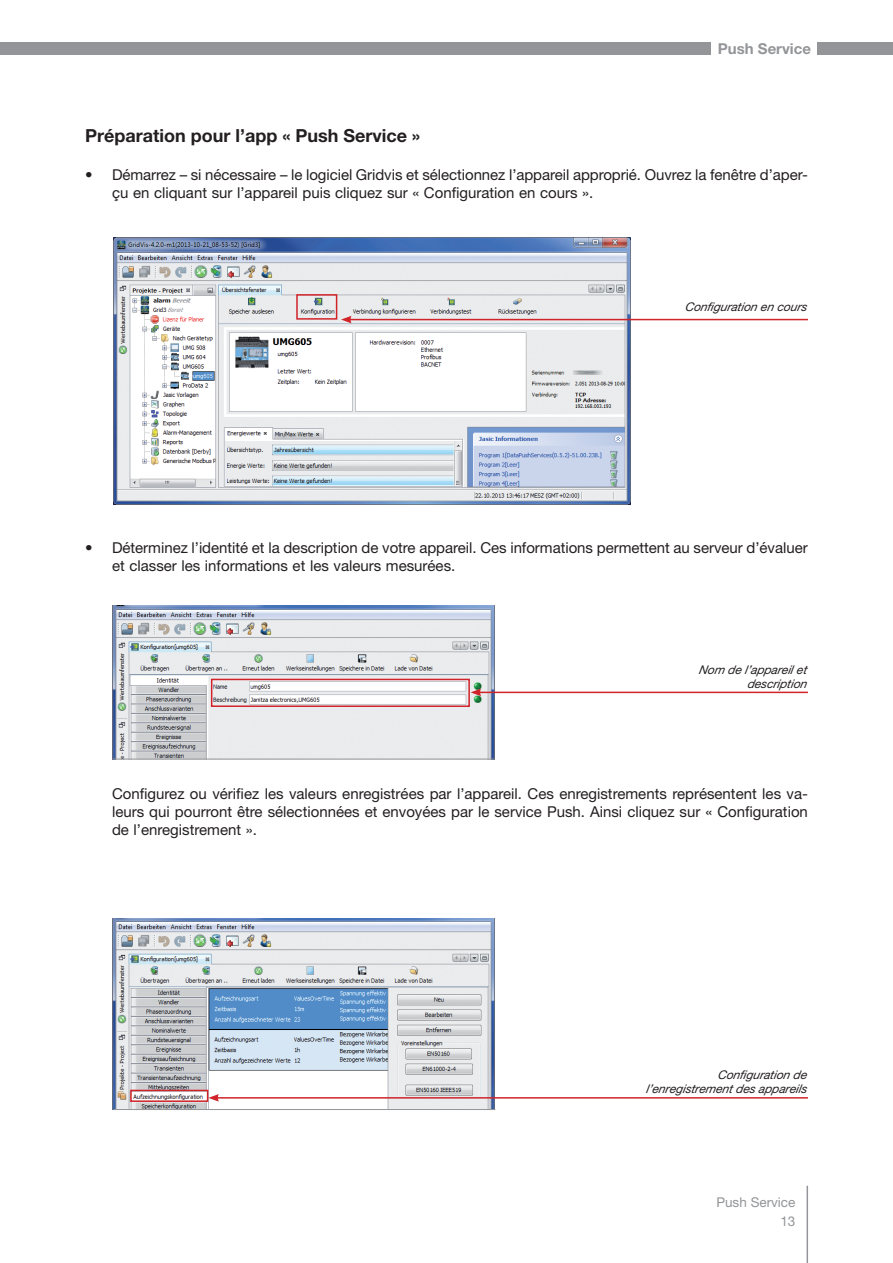
<style>
.page{position:relative;width:893px;height:1263px;background:#fff}
.page>*{position:absolute;margin:0;border:0;box-sizing:border-box;transform-origin:0 0}
.t1{font:700 18px "Helvetica Neue LT";color:#231f20}
.t2{font:15px/18px "Helvetica Neue LT";color:#231f20}
.t3{font:700 15px "Helvetica Neue LT";color:#939598}
.t4{font:13.5px/19.5px "Helvetica Neue LT";color:#939598;text-align:right}
.t5{font:italic 12px/14.4px "Helvetica Neue LT";color:#231f20;text-align:right}
</style>
<div class="page">
<div style="left:818px;top:43px;width:75px;height:12px;background:#939598"></div>
<div style="left:0;top:43px;width:711px;height:12px;background:#939598"></div>
<hr style="left:806px;top:1186px;width:2px;height:77px;background:#939598">
<img style="left:114px;top:237px;width:517px;height:267px">
<div style="left:296px;top:294px;width:41px;height:26px;border:2px solid #d1232a"></div>
<hr style="left:349px;top:319px;width:459px;height:1px;background:#d1232a">
<svg style="left:341px;top:316px;width:11px;height:7px"></svg>
<img style="left:113px;top:606px;width:382px;height:153px">
<div style="left:211px;top:679px;width:259px;height:28px;border:2px solid #d1232a"></div>
<hr style="left:479px;top:692px;width:329px;height:1px;background:#d1232a">
<svg style="left:471px;top:688px;width:10px;height:8px"></svg>
<hr style="left:113px;top:759px;width:381px;height:1px;background:#939598">
<img style="left:113px;top:918px;width:382px;height:192px">
<div style="left:130px;top:1090px;width:78px;height:12px;border:2px solid #d1232a"></div>
<hr style="left:217px;top:1097px;width:591px;height:1px;background:#d1232a">
<svg style="left:208px;top:1094px;width:11px;height:8px"></svg>
<hr style="left:114px;top:1109px;width:381px;height:1px;background:#939598">
<p class="t3" style="left:718px;top:40px;width:95px">Push Service</p>
<p class="t1" style="left:85px;top:124px;width:337px">Préparation pour l’app « Push Service »</p>
<p class="t2" style="left:112px;top:166px;width:697px;text-indent:-27px">• Démarrez – si nécessaire – le logiciel Gridvis et sélectionnez l’appareil approprié. Ouvrez la fenêtre d’aper&shy;çu en cliquant sur l’appareil puis cliquez sur « Configuration en cours ».</p>
<p class="t5" style="left:685px;top:300px;width:126px">Configuration en cours</p>
<p class="t2" style="left:112px;top:538px;width:697px;text-indent:-27px">• Déterminez l’identité et la description de votre appareil. Ces informations permettent au serveur d’évaluer et classer les informations et les valeurs mesurées.</p>
<p class="t5" style="left:699px;top:662px;width:112px">Nom de l’app areil et descrip tion</p>
<p class="t2" style="left:112px;top:784px;width:697px;text-align:justify">Configurez ou vérifiez les valeurs enregistrées par l’appareil. Ces enregistrements représentent les va&shy;leurs qui pourront être sélectionnées et envoyées par le service Push. Ainsi cliquez sur « Configuration de l’enregistrement ».</p>
<p class="t5" style="left:646px;top:1067px;width:165px">Configuration de l’enregistrement des appareils</p>
<p class="t4" style="left:716px;top:1192px;width:81px">Push Service<br>13</p>
</div>
